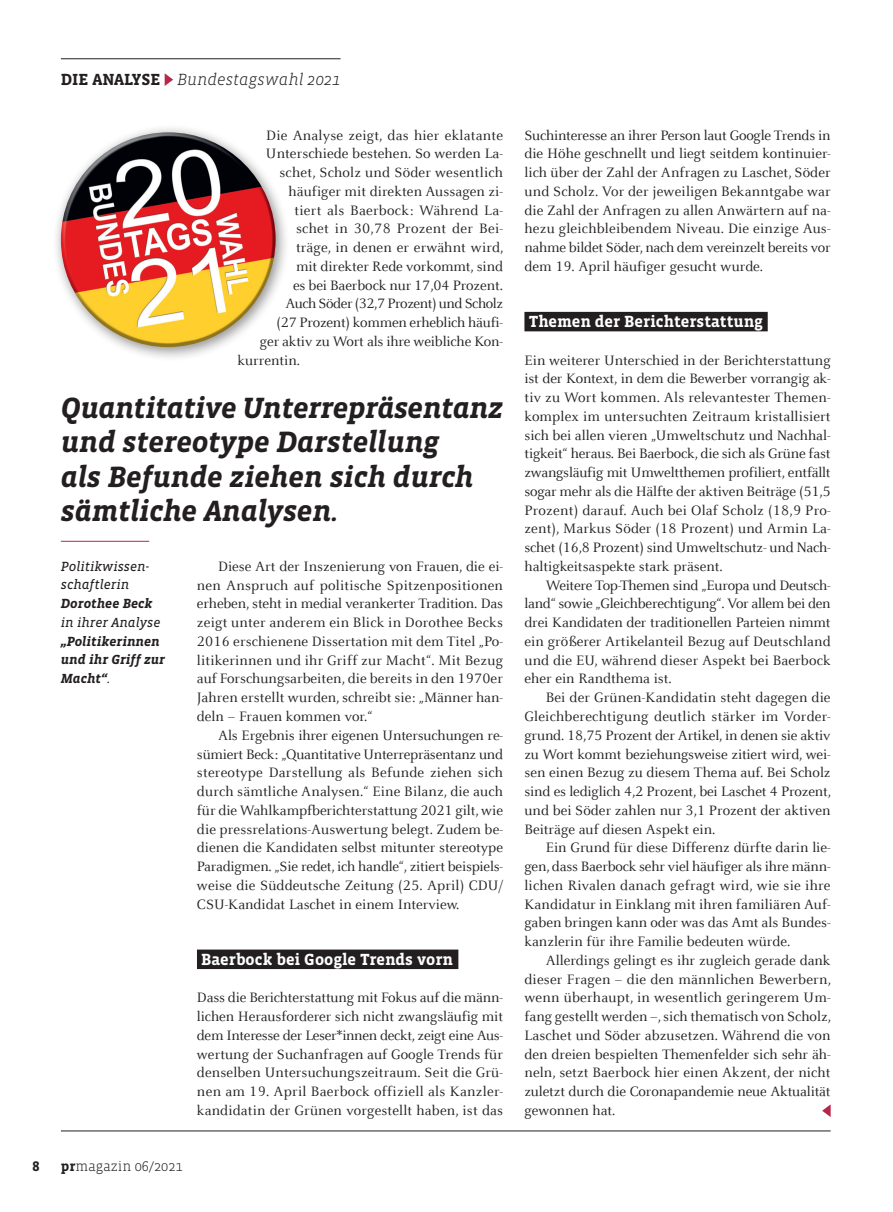
<style>
.page{position:relative;width:893px;height:1212px;background:#fff}
.page>*{position:absolute;margin:0;border:0;box-sizing:border-box;transform-origin:0 0}
.t1{font:italic 700 30px/34.5px "Vista Slab OT";letter-spacing:-.01em;color:#231f20}
.t2{font:700 16.5px "Vista Slab OT";color:#fff}
.t3{font:italic 300 16.5px "Vista Slab OT";color:#231f20}
.t4{font:15px/18.8px "Celeste Offc";color:#231f20;text-align:justify}
.t5{font:15px "Celeste Offc";letter-spacing:.02em;color:#231f20}
.t6{font:15px "Celeste Offc";letter-spacing:-.03em;color:#231f20}
.t7{font:300 14.25px "Vista Slab OT";color:#231f20}
.t8{font:700 14.25px "Vista Slab OT";color:#231f20}
.t9{font:italic 700 13.5px/18.8px "Vista Slab OT";color:#231f20}
.t10{font:italic 13.5px/18.8px "Vista Slab OT";color:#231f20}
.s1{font-weight:700;font-style:normal}
.s2{font-size:27px}
.s3{font-weight:400}
.s4{font-weight:700}
</style>
<div class="page">
<hr style="left:61px;top:58px;width:279px;height:1px;background:#231f20">
<svg style="left:165px;top:73px;width:8px;height:13px"></svg>
<hr style="left:61px;top:1130px;width:769px;height:1px;background:#231f20">
<div style="left:197px;top:949px;width:261px;height:20px;background:#231f20"></div>
<div style="left:524px;top:312px;width:244px;height:19px;background:#231f20"></div>
<svg style="left:822px;top:1105px;width:8px;height:12px"></svg>
<div style="left:52px;top:124px;width:238px;height:238px;background:#231f20;opacity:.5"></div>
<img style="left:61px;top:132px;width:215px;height:215px;border-radius:107px">
<hr style="left:61px;top:541px;width:88px;height:1px;background:#b6274b">
<p class="t3" style="left:61px;top:71px;width:281px"><span class="s1">DIE ANALYSE</span> Bundestagswahl 2021</p>
<p class="t4" style="left:266px;top:126px;width:238px">Die Analyse zeigt, das hier eklatante</p>
<p class="t4" style="left:266px;top:145px;width:239px">Unterschiede bestehen. So werden La-</p>
<p class="t4" style="left:279px;top:163px;width:225px">schet, Scholz und Söder wesentlich</p>
<p class="t4" style="left:288px;top:182px;width:216px">häufiger mit direkten Aussagen zi-</p>
<p class="t5" style="left:294px;top:202px;width:210px">tiert als Baerbock: Während La-</p>
<p class="t5" style="left:296px;top:221px;width:208px">schet in 30,78 Prozent der Bei-</p>
<p class="t4" style="left:296px;top:238px;width:209px">träge, in denen er erwähnt wird,</p>
<p class="t4" style="left:296px;top:257px;width:209px">mit direkter Rede vorkommt, sind</p>
<p class="t4" style="left:293px;top:276px;width:212px">es bei Baerbock nur 17,04 Prozent.</p>
<p class="t6" style="left:285px;top:296px;width:219px">Auch Söder (32,7 Prozent) und Scholz</p>
<p class="t4" style="left:276px;top:313px;width:228px">(27 Prozent) kommen erheblich häufi-</p>
<p class="t4" style="left:260px;top:332px;width:244px">ger aktiv zu Wort als ihre weibliche Kon-</p>
<p class="t4" style="left:237px;top:351px;width:64px">kurrentin.</p>
<h1 class="t1" style="left:61px;top:391px;width:444px">Quantitative Unterrepräsentanz und stereotype Darstellung<br>als Befunde ziehen sich durch sämtliche Analysen<span class="s2">.</span></h1>
<p class="t10" style="left:61px;top:557px;width:90px">Politikwissen&shy;schaftlerin</p>
<p class="t9" style="left:61px;top:594px;width:93px">Dorothee Beck</p>
<p class="t10" style="left:61px;top:613px;width:101px">in ihrer Analyse</p>
<p class="t9" style="left:61px;top:632px;width:106px">„Politikerinnen und ihr Griff zur<br>Macht“<span class="s3">.</span></p>
<p class="t4" style="left:197px;top:557px;width:308px;text-indent:21px">Diese Art der Inszenierung von Frauen, die ei&shy;nen Anspruch auf politische Spitzenpositionen erheben, steht in medial verankerter Tradition. Das zeigt unter anderem ein Blick in Dorothee Becks 2016 erschienene Dissertation mit dem Titel „Po&shy;litikerinnen und ihr Griff zur Macht“. Mit Bezug auf Forschungsarbeiten, die bereits in den 1970er Jahren erstellt wurden, schreibt sie: „Männer han&shy;deln – Frauen kommen vor.“</p>
<p class="t4" style="left:197px;top:726px;width:308px;text-indent:21px">Als Ergebnis ihrer eigenen Untersuchungen re&shy;sümiert Beck: „Quantitative Unterrepräsentanz und stereotype Darstellung als Befunde ziehen sich durch sämtliche Analysen.“ Eine Bilanz, die auch für die Wahlkampfberichterstattung 2021 gilt, wie die pressrelations-Auswertung belegt. Zudem be&shy;dienen die Kandidaten selbst mitunter stereotype Paradigmen. „Sie redet, ich handle“, zitiert beispiels&shy;weise die Süddeutsche Zeitung (25. April) CDU/ CSU-Kandidat Laschet in einem Interview.</p>
<p class="t2" style="left:201px;top:951px;width:253px">Baerbock bei Google Trends vorn</p>
<p class="t4" style="left:197px;top:988px;width:308px">Dass die Berichterstattung mit Fokus auf die männ&shy;lichen Herausforderer sich nicht zwangsläufig mit dem Interesse der Leser*innen deckt, zeigt eine Aus&shy;wertung der Suchanfragen auf Google Trends für denselben Untersuchungszeitraum. Seit die Grü&shy;nen am 19. April Baerbock offiziell als Kanzler&shy;kandidatin der Grünen vorgestellt haben, ist das</p>
<p class="t8" style="left:32px;top:1158px;width:9px">8</p>
<p class="t7" style="left:61px;top:1158px;width:123px"><span class="s4">pr</span>magazin 06/2021</p>
<p class="t4" style="left:524px;top:126px;width:308px">Suchinteresse an ihrer Person laut Google Trends in die Höhe geschnellt und liegt seitdem kontinuier&shy;lich über der Zahl der Anfragen zu Laschet, Söder und Scholz. Vor der jeweiligen Bekanntgabe war die Zahl der Anfragen zu allen Anwärtern auf na&shy;hezu gleichbleibendem Niveau. Die einzige Aus&shy;nahme bildet Söder, nach dem vereinzelt bereits vor dem 19. April häufiger gesucht wurde.</p>
<p class="t2" style="left:529px;top:313px;width:236px">Themen der Berichterstattung</p>
<p class="t4" style="left:524px;top:351px;width:308px">Ein weiterer Unterschied in der Berichterstattung ist der Kontext, in dem die Bewerber vorrangig ak&shy;tiv zu Wort kommen. Als relevantester Themen&shy;komplex im untersuchten Zeitraum kristallisiert sich bei allen vieren „Umweltschutz und Nachhal&shy;tigkeit“ heraus. Bei Baerbock, die sich als Grüne fast zwangsläufig mit Umweltthemen profiliert, entfällt sogar mehr als die Hälfte der aktiven Beiträge (51,5<br>Prozent) darauf. Auch bei Olaf Scholz (18,9 Pro&shy;zent), Markus Söder (18 Prozent) und Armin La&shy;schet (16,8 Prozent) sind Umweltschutz- und Nach&shy;haltigkeitsaspekte stark präsent.</p>
<p class="t4" style="left:524px;top:576px;width:308px;text-indent:21px">Weitere Top-Themen sind „Europa und Deutsch&shy;land“ sowie „Gleichberechtigung“. Vor allem bei den drei Kandidaten der traditionellen Parteien nimmt ein größerer Artikelanteil Bezug auf Deutschland und die EU, während dieser Aspekt bei Baerbock eher ein Randthema ist.</p>
<p class="t4" style="left:524px;top:688px;width:308px;text-indent:21px">Bei der Grünen-Kandidatin steht dagegen die Gleichberechtigung deutlich stärker im Vorder&shy;grund. 18,75 Prozent der Artikel, in denen sie aktiv zu Wort kommt beziehungsweise zitiert wird, wei&shy;sen einen Bezug zu diesem Thema auf. Bei Scholz sind es lediglich 4,2 Prozent, bei Laschet 4 Prozent, und bei Söder zahlen nur 3,1 Prozent der aktiven Beiträge auf diesen Aspekt ein.</p>
<p class="t4" style="left:524px;top:838px;width:308px;text-indent:21px">Ein Grund für diese Differenz dürfte darin lie&shy;gen, dass Baerbock sehr viel häufiger als ihre männ&shy;lichen Rivalen danach gefragt wird, wie sie ihre Kandidatur in Einklang mit ihren familiären Auf&shy;gaben bringen kann oder was das Amt als Bundes&shy;kanzlerin für ihre Familie bedeuten würde.</p>
<p class="t4" style="left:524px;top:951px;width:308px;text-indent:21px">Allerdings gelingt es ihr zugleich gerade dank dieser Fragen – die den männlichen Bewerbern, wenn überhaupt, in wesentlich geringerem Um&shy;fang gestellt werden –, sich thematisch von Scholz, Laschet und Söder abzusetzen. Während die von den dreien bespielten Themenfelder sich sehr äh&shy;neln, setzt Baerbock hier einen Akzent, der nicht zuletzt durch die Coronapandemie neue Aktualität gewonnen hat.</p>
</div>
